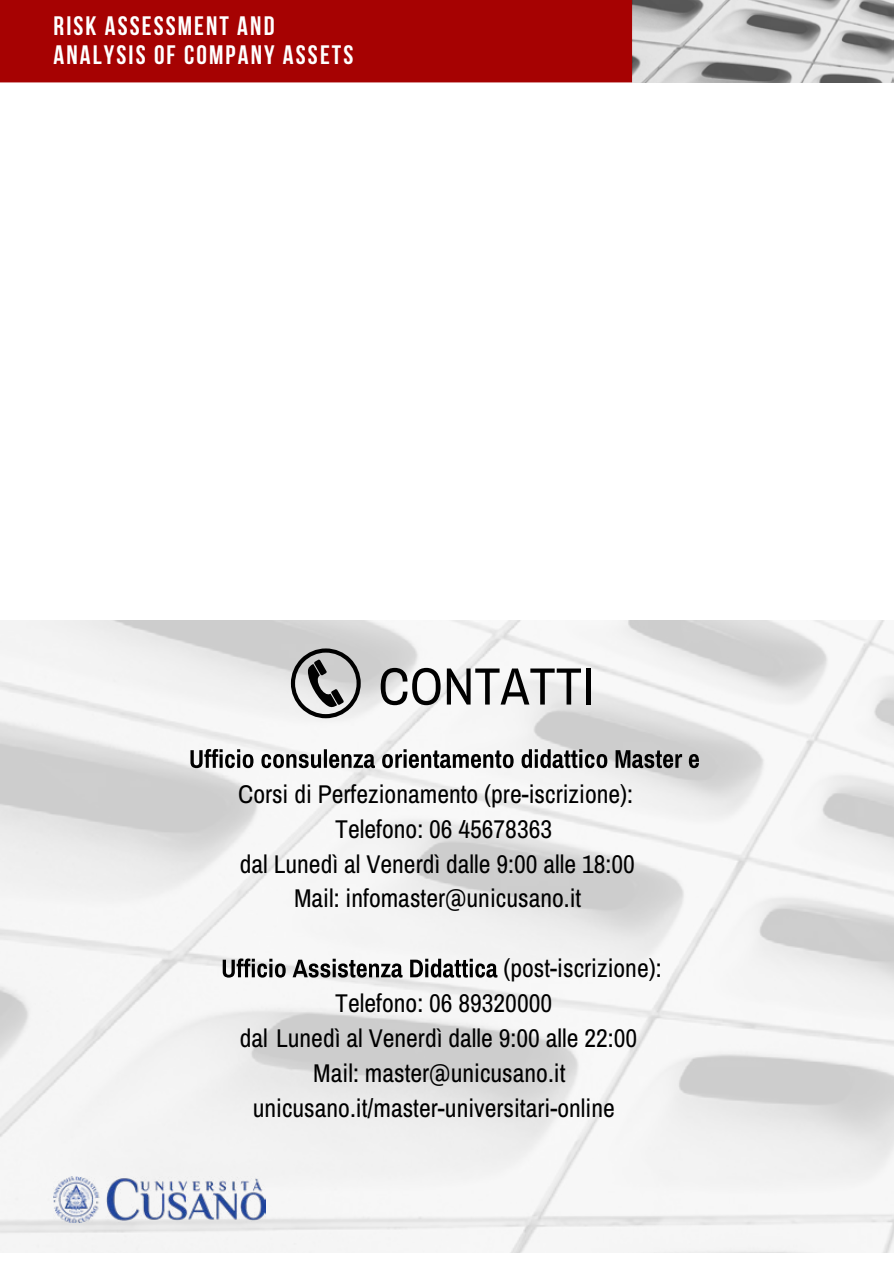
<style>
.page{position:relative;width:894px;height:1264px;background:#fff}
.page>*{position:absolute;margin:0;border:0;box-sizing:border-box;transform-origin:0 0}
.t1{font:52.5px "Archivo Narrow";color:#000}
.t2{font:700 26.55px/28.2px "Bebas Neue";letter-spacing:.08em;color:#fff}
.t3{font:25.65px/35px "Archivo Narrow";color:#000;text-align:center}
</style>
<div class="page">
<img style="left:0;top:620px;width:893px;height:632px">
<svg style="left:291px;top:648px;width:69px;height:70px"></svg>
<svg style="left:190px;top:749px;width:508px;height:19px"></svg>
<svg style="left:223px;top:958px;width:274px;height:19px"></svg>
<div style="left:0;top:0;width:632px;height:82px;background:#a60202"></div>
<img style="left:632px;top:0;width:261px;height:82px">
<img style="left:53px;top:1176px;width:212px;height:46px">
<p class="t2" style="left:54px;top:12px;width:301px">RISK ASSESSMENT AND<br>ANALYSIS OF COMPANY ASSETS</p>
<h1 class="t1" style="left:378px;top:649px;width:217px">CONTATTI</h1>
<p class="t3" style="left:238px;top:775px;width:398px">Corsi di Perfezionamento (pre-iscrizione):<br>Telefono: 06 45678363<br>dal Lunedì al Venerdì dalle 9:00 alle 18:00<br>Mail: infomaster@unicusano.it</p>
<p class="t3" style="left:503px;top:950px;width:160px">(post-iscrizione):</p>
<p class="t3" style="left:335px;top:985px;width:218px">Telefono: 06 89320000</p>
<p class="t3" style="left:240px;top:1020px;width:399px">dal Lunedì al Venerdì dalle 9:00 alle 22:00</p>
<p class="t3" style="left:313px;top:1054px;width:254px">Mail: master@unicusano.it</p>
<p class="t3" style="left:253px;top:1089px;width:363px">unicusano.it/master-universitari-online</p>
</div>
